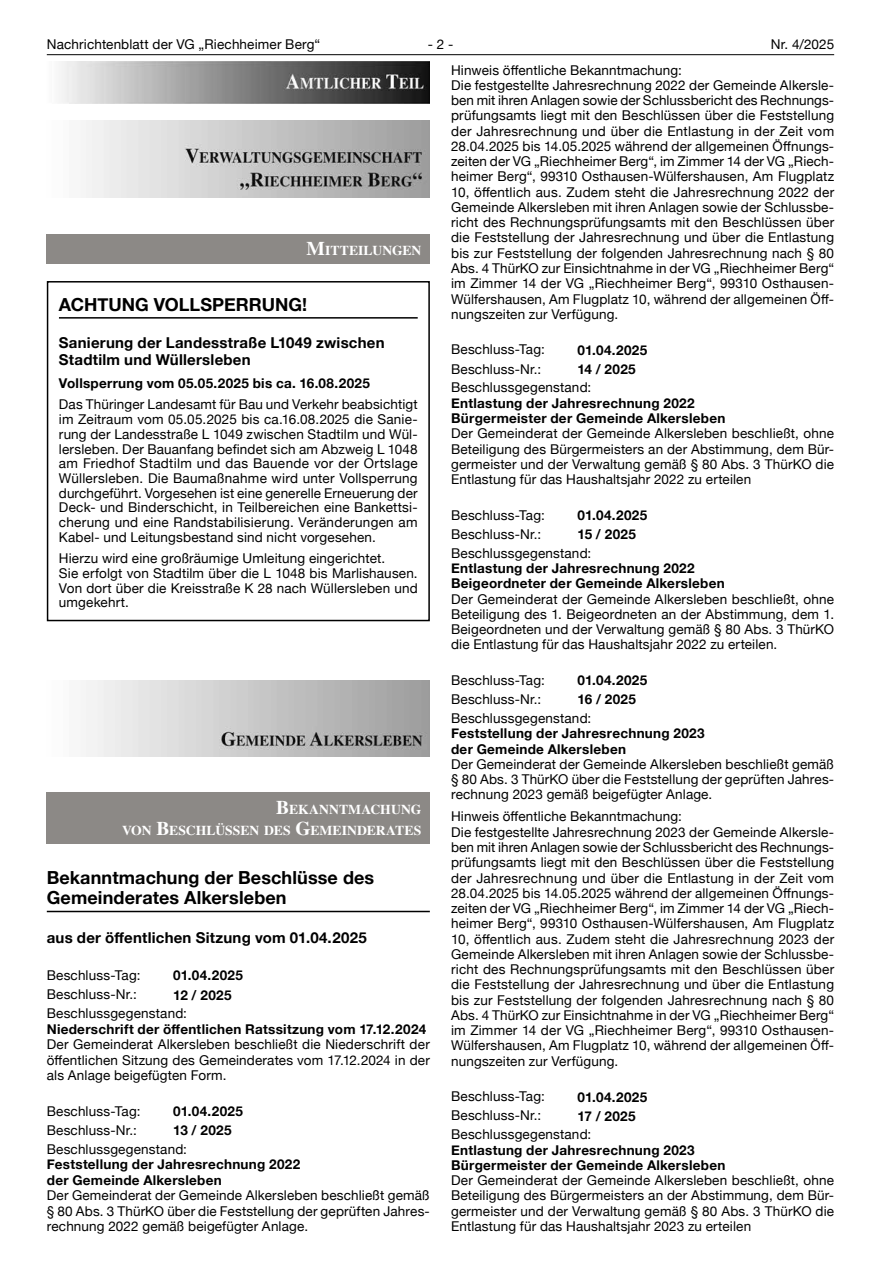
<style>
.page{position:relative;width:881px;height:1263px;background:#fff}
.page>*{position:absolute;margin:0;border:0;box-sizing:border-box;transform-origin:0 0}
.t1{font:700 18px/20.2px "Helvetica Neue";letter-spacing:.005em;color:#000}
.t2{font:700 15px/16.4px "Helvetica Neue";letter-spacing:.015em;color:#000}
.t3{font:700 13.65px/21.9px "Times LT";color:#fff;text-align:right}
.t4{font:13.5px/15.3px "Helvetica Neue";letter-spacing:.01em;color:#000;text-align:justify}
.t5{font:700 13.5px/15.3px "Helvetica Neue";letter-spacing:.02em;color:#000}
.s1{font-size:19.5px}
</style>
<div class="page">
<hr style="left:47px;top:54px;width:786px;height:1px;background:#000">
<div style="left:47px;top:234px;width:382px;height:30px;background:#8c8986"></div>
<div style="left:47px;top:792px;width:382px;height:52px;background:#8c8986"></div>
<hr style="left:47px;top:911px;width:382px;height:1px;background:#000">
<img style="left:61px;top:62px;width:368px;height:41px">
<img style="left:86px;top:121px;width:343px;height:77px">
<hr style="left:59px;top:317px;width:358px;height:2px;background:#000">
<div style="left:47px;top:281px;width:382px;height:340px;border:2px solid #000"></div>
<img style="left:86px;top:680px;width:343px;height:76px">
<p class="t4" style="left:47px;top:37px;width:275px">Nachrichtenblatt der VG „Riechheimer Berg“</p>
<p class="t4" style="left:427px;top:37px;width:27px">- 2 -</p>
<p class="t4" style="left:770px;top:37px;width:65px">Nr. 4/2025</p>
<p class="t4" style="left:451px;top:63px;width:384px;text-align:left">Hinweis öffentliche Bekanntmachung:<br>Die festgestellte Jahresrechnung 2022 der Gemeinde Alkersle&shy;ben mit ihren Anlagen sowie der Schlussbericht des Rechnungs&shy;prüfungsamts liegt mit den Beschlüssen über die Feststellung der Jahresrechnung und über die Entlastung in der Zeit vom 28.04.2025 bis 14.05.2025 während der allgemeinen Öffnungs&shy;zeiten der VG „Riechheimer Berg“, im Zimmer 14 der VG „Riech&shy;heimer Berg“, 99310 Osthausen-Wülfershausen, Am Flugplatz 10, öffentlich aus. Zudem steht die Jahresrechnung 2022 der Gemeinde Alkersleben mit ihren Anlagen sowie der Schlussbe&shy;richt des Rechnungsprüfungsamts mit den Beschlüssen über die Feststellung der Jahresrechnung und über die Entlastung bis zur Feststellung der folgenden Jahresrechnung nach § 80<br>Abs. 4 ThürKO zur Einsichtnahme in der VG „Riechheimer Berg“ im Zimmer 14 der VG „Riechheimer Berg“, 99310 Osthausen-Wülfershausen, Am Flugplatz 10, während der allgemeinen Öff&shy;nungszeiten zur Verfügung.</p>
<p class="t4" style="left:451px;top:343px;width:95px">Beschluss-Tag:</p>
<p class="t5" style="left:577px;top:343px;width:71px">01.04.2025</p>
<p class="t4" style="left:451px;top:362px;width:92px">Beschluss-Nr.:</p>
<p class="t5" style="left:577px;top:362px;width:60px">14 / 2025</p>
<p class="t4" style="left:451px;top:381px;width:142px">Beschlussgegenstand:</p>
<p class="t5" style="left:451px;top:396px;width:276px">Entlastung der Jahresrechnung 2022<br>Bürgermeister der Gemeinde Alkersleben</p>
<p class="t4" style="left:451px;top:427px;width:384px">Der Gemeinderat der Gemeinde Alkersleben beschließt, ohne Beteiligung des Bürgermeisters an der Abstimmung, dem Bür&shy;germeister und der Verwaltung gemäß § 80 Abs. 3 ThürKO die Entlastung für das Haushaltsjahr 2022 zu erteilen</p>
<p class="t4" style="left:451px;top:508px;width:95px">Beschluss-Tag:</p>
<p class="t5" style="left:577px;top:508px;width:71px">01.04.2025</p>
<p class="t4" style="left:451px;top:527px;width:92px">Beschluss-Nr.:</p>
<p class="t5" style="left:577px;top:527px;width:60px">15 / 2025</p>
<p class="t4" style="left:451px;top:546px;width:142px">Beschlussgegenstand:</p>
<p class="t5" style="left:451px;top:561px;width:275px">Entlastung der Jahresrechnung 2022<br>Beigeordneter der Gemeinde Alkersleben</p>
<p class="t4" style="left:451px;top:592px;width:384px">Der Gemeinderat der Gemeinde Alkersleben beschließt, ohne Beteiligung des 1. Beigeordneten an der Abstimmung, dem 1.<br>Beigeordneten und der Verwaltung gemäß § 80 Abs. 3 ThürKO die Entlastung für das Haushaltsjahr 2022 zu erteilen.</p>
<p class="t4" style="left:451px;top:673px;width:95px">Beschluss-Tag:</p>
<p class="t5" style="left:577px;top:673px;width:71px">01.04.2025</p>
<p class="t4" style="left:451px;top:692px;width:92px">Beschluss-Nr.:</p>
<p class="t5" style="left:577px;top:692px;width:60px">16 / 2025</p>
<p class="t4" style="left:451px;top:711px;width:142px">Beschlussgegenstand:</p>
<p class="t5" style="left:451px;top:726px;width:255px">Feststellung der Jahresrechnung 2023 der Gemeinde Alkersleben</p>
<p class="t4" style="left:451px;top:757px;width:384px">Der Gemeinderat der Gemeinde Alkersleben beschließt gemäß § 80 Abs. 3 ThürKO über die Feststellung der geprüften Jahres&shy;rechnung 2023 gemäß beigefügter Anlage.</p>
<p class="t4" style="left:451px;top:810px;width:384px;text-align:left">Hinweis öffentliche Bekanntmachung:<br>Die festgestellte Jahresrechnung 2023 der Gemeinde Alkersle&shy;ben mit ihren Anlagen sowie der Schlussbericht des Rechnungs&shy;prüfungsamts liegt mit den Beschlüssen über die Feststellung der Jahresrechnung und über die Entlastung in der Zeit vom 28.04.2025 bis 14.05.2025 während der allgemeinen Öffnungs&shy;zeiten der VG „Riechheimer Berg“, im Zimmer 14 der VG „Riech&shy;heimer Berg“, 99310 Osthausen-Wülfershausen, Am Flugplatz 10, öffentlich aus. Zudem steht die Jahresrechnung 2023 der Gemeinde Alkersleben mit ihren Anlagen sowie der Schlussbe&shy;richt des Rechnungsprüfungsamts mit den Beschlüssen über die Feststellung der Jahresrechnung und über die Entlastung bis zur Feststellung der folgenden Jahresrechnung nach § 80<br>Abs. 4 ThürKO zur Einsichtnahme in der VG „Riechheimer Berg“ im Zimmer 14 der VG „Riechheimer Berg“, 99310 Osthausen-Wülfershausen, Am Flugplatz 10, während der allgemeinen Öff&shy;nungszeiten zur Verfügung.</p>
<p class="t4" style="left:451px;top:1089px;width:95px">Beschluss-Tag:</p>
<p class="t5" style="left:577px;top:1089px;width:71px">01.04.2025</p>
<p class="t4" style="left:451px;top:1109px;width:92px">Beschluss-Nr.:</p>
<p class="t5" style="left:577px;top:1109px;width:60px">17 / 2025</p>
<p class="t4" style="left:451px;top:1128px;width:142px">Beschlussgegenstand:</p>
<p class="t5" style="left:451px;top:1142px;width:276px">Entlastung der Jahresrechnung 2023<br>Bürgermeister der Gemeinde Alkersleben</p>
<p class="t4" style="left:451px;top:1173px;width:384px">Der Gemeinderat der Gemeinde Alkersleben beschließt, ohne Beteiligung des Bürgermeisters an der Abstimmung, dem Bür&shy;germeister und der Verwaltung gemäß § 80 Abs. 3 ThürKO die Entlastung für das Haushaltsjahr 2023 zu erteilen</p>
<p class="t3" style="left:306px;top:239px;width:116px"><span class="s1">M</span>ITTEILUNGEN</p>
<h1 class="t1" style="left:59px;top:295px;width:250px">ACHTUNG VOLLSPERRUNG!</h1>
<p class="t2" style="left:59px;top:335px;width:327px">Sanierung der Landesstraße L1049 zwischen<br>Stadtilm und Wüllersleben</p>
<p class="t5" style="left:59px;top:376px;width:312px">Vollsperrung vom 05.05.2025 bis ca. 16.08.2025</p>
<p class="t4" style="left:59px;top:398px;width:360px;line-height:14.7px">Das Thüringer Landesamt für Bau und Verkehr beabsichtigt im Zeitraum vom 05.05.2025 bis ca.16.08.2025 die Sanie&shy;rung der Landesstraße L 1049 zwischen Stadtilm und Wül&shy;lersleben. Der Bauanfang befindet sich am Abzweig L 1048 am Friedhof Stadtilm und das Bauende vor der Ortslage Wüllersleben. Die Baumaßnahme wird unter Vollsperrung durchgeführt. Vorgesehen ist eine generelle Erneuerung der Deck- und Binderschicht, in Teilbereichen eine Bankettsi&shy;cherung und eine Randstabilisierung. Veränderungen am Kabel- und Leitungsbestand sind nicht vorgesehen.</p>
<p class="t4" style="left:59px;top:552px;width:360px;line-height:14.7px;text-align:left">Hierzu wird eine großräumige Umleitung eingerichtet.<br>Sie erfolgt von Stadtilm über die L 1048 bis Marlishausen.<br>Von dort über die Kreisstraße K 28 nach Wüllersleben und umgekehrt.</p>
<p class="t3" style="left:122px;top:798px;width:300px"><span class="s1">B</span>EKANNTMACHUNG<br>VON <span class="s1">B</span>ESCHLÜSSEN DES <span class="s1">G</span>EMEINDERATES</p>
<h1 class="t1" style="left:47px;top:868px;width:329px">Bekanntmachung der Beschlüsse des<br>Gemeinderates Alkersleben</h1>
<p class="t2" style="left:47px;top:929px;width:321px">aus der öffentlichen Sitzung vom 01.04.2025</p>
<p class="t4" style="left:47px;top:968px;width:95px">Beschluss-Tag:</p>
<p class="t5" style="left:173px;top:968px;width:71px">01.04.2025</p>
<p class="t4" style="left:47px;top:987px;width:92px">Beschluss-Nr.:</p>
<p class="t5" style="left:173px;top:987px;width:60px">12 / 2025</p>
<p class="t4" style="left:47px;top:1007px;width:142px">Beschlussgegenstand:</p>
<p class="t5" style="left:47px;top:1022px;width:381px">Niederschrift der öffentlichen Ratssitzung vom 17.12.2024</p>
<p class="t4" style="left:47px;top:1037px;width:384px">Der Gemeinderat Alkersleben beschließt die Niederschrift der öffentlichen Sitzung des Gemeinderates vom 17.12.2024 in der als Anlage beigefügten Form.</p>
<p class="t4" style="left:47px;top:1104px;width:95px">Beschluss-Tag:</p>
<p class="t5" style="left:173px;top:1104px;width:71px">01.04.2025</p>
<p class="t4" style="left:47px;top:1123px;width:92px">Beschluss-Nr.:</p>
<p class="t5" style="left:173px;top:1123px;width:60px">13 / 2025</p>
<p class="t4" style="left:47px;top:1142px;width:142px">Beschlussgegenstand:</p>
<p class="t5" style="left:47px;top:1157px;width:255px">Feststellung der Jahresrechnung 2022 der Gemeinde Alkersleben</p>
<p class="t4" style="left:47px;top:1188px;width:384px">Der Gemeinderat der Gemeinde Alkersleben beschließt gemäß § 80 Abs. 3 ThürKO über die Feststellung der geprüften Jahres&shy;rechnung 2022 gemäß beigefügter Anlage.</p>
</div>
